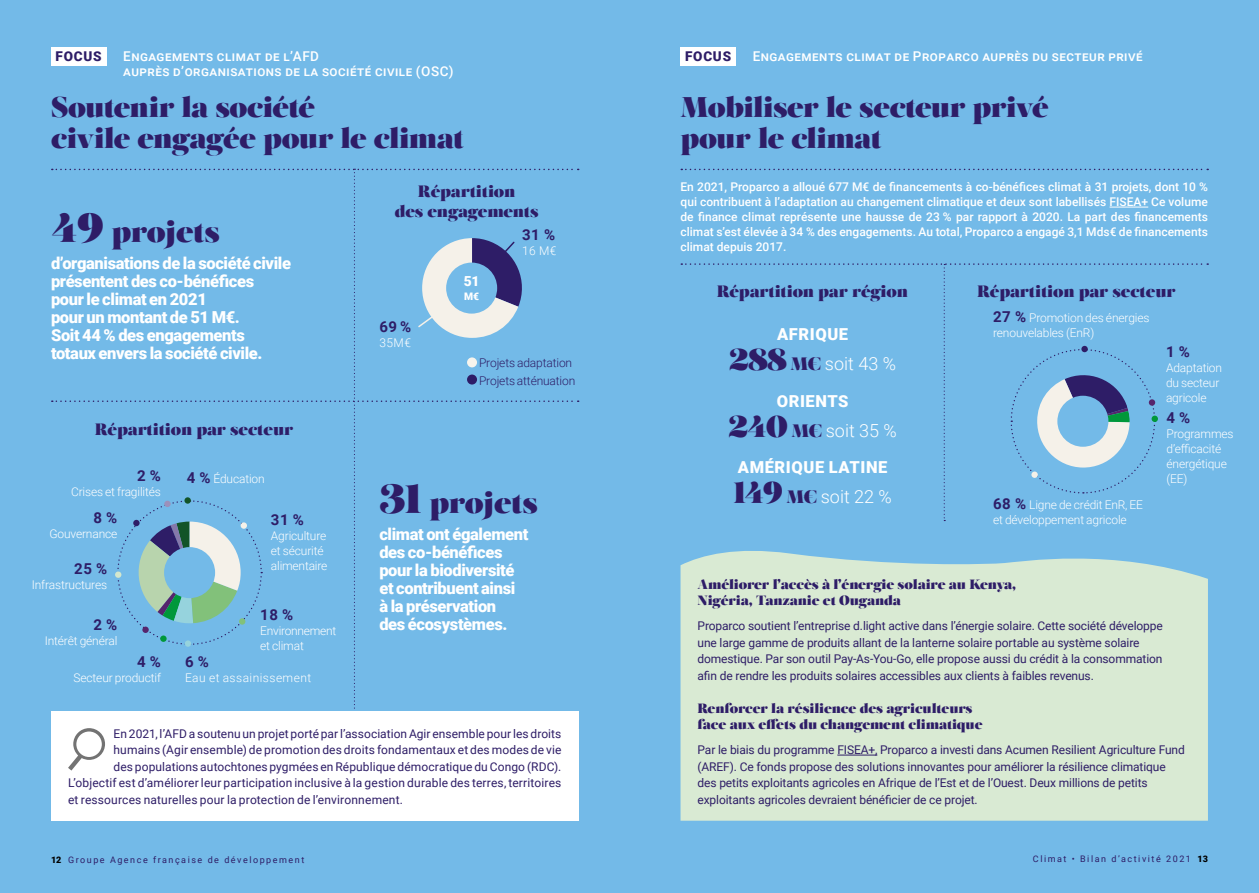
<style>
.page{position:relative;width:1259px;height:893px;background:#73bae8}
.page>*{position:absolute;margin:0;border:0;box-sizing:border-box;transform-origin:0 0}
.t1{font:30px "Salome";letter-spacing:-.015em;color:#2e1d67}
.t2{font:28.5px/31.5px "Salome";letter-spacing:-.025em;color:#2e1d67}
.t3{font:300 18px "Roboto";color:#fff}
.t4{font:900 16.5px/18px "Roboto";letter-spacing:-.02em;color:#fff}
.t5{font:16.5px/19.5px "Salome";letter-spacing:-.01em;color:#2e1d67;text-align:center}
.t6{font:900 16.5px "Roboto";letter-spacing:.035em;color:#fff}
.t7{font:700 15px "Roboto";letter-spacing:.035em;color:#2e1d67}
.t8{font:900 13.8px "Roboto";color:#fff}
.t9{font:13.5px/16.2px "Salome";letter-spacing:-.01em;color:#2e1d67}
.t10{font:500 13.5px/15px "Roboto";letter-spacing:.04em;color:#fff}
.t11{font:900 13.5px "Roboto";letter-spacing:.06em;color:#2e1d67}
.t12{font:12px/16.5px "Roboto";letter-spacing:-.01em;color:#2e1d67}
.t13{font:500 12px/15px "Roboto";color:#fff;text-align:justify}
.t14{font:300 12px/15px "Roboto";letter-spacing:-.01em;color:#fff}
.t15{font:12px "Roboto";letter-spacing:.015em;color:#2e1d67}
.t16{font:12px "Roboto";letter-spacing:.01em;color:#2e1d67}
.t17{font:300 12px/17.1px "Roboto";letter-spacing:-.01em;color:#2e1d67}
.t18{font:300 12px "Roboto";letter-spacing:.04em;color:#fff}
.t19{font:900 10.35px "Roboto";color:#fff}
.t20{font:9px "Roboto";letter-spacing:.17em;color:#2e1d67}
.s1{font-size:40.5px}
.s2{font-weight:700;font-size:15px;color:#2e1d67}
.s3{font-family:"Salome";font-weight:400;font-size:30px;color:#2e1d67}
.s4{font-family:"Salome";font-weight:400;color:#2e1d67}
.s5{font-weight:900;color:#000}
</style>
<div class="page">
<svg style="left:681px;top:169px;width:527px;height:1px"></svg>
<hr style="left:1109px;top:207px;width:39px;height:1px;background:#fff">
<svg style="left:681px;top:263px;width:527px;height:258px"></svg>
<div style="left:51px;top:47px;width:55px;height:18px;background:#fff"></div>
<div style="left:680px;top:47px;width:55px;height:18px;background:#fff"></div>
<div style="left:680px;top:551px;width:528px;height:270px;background:#d9ead3"></div>
<hr style="left:837px;top:755px;width:40px;height:1px;background:#2e1d67">
<div style="left:51px;top:712px;width:527px;height:109px;background:#fff"></div>
<svg style="left:52px;top:169px;width:527px;height:602px"></svg>
<div style="left:76px;top:731px;width:26px;height:26px;background:#fff;border-radius:50%"></div>
<div style="left:467px;top:357px;width:10px;height:10px;background:#f6f4ed;border-radius:50%"></div>
<div style="left:467px;top:375px;width:10px;height:10px;background:#2d1c67;border-radius:50%"></div>
<p class="t10" style="left:123px;top:48px;width:332px">Engagements climat de l’AFD<br>auprès d’organisations de la société civile (OSC)</p>
<p class="t10" style="left:752px;top:48px;width:391px">Engagements climat de Proparco auprès du secteur privé</p>
<p class="t11" style="left:56px;top:47px;width:48px">FOCUS</p>
<p class="t11" style="left:685px;top:47px;width:48px">FOCUS</p>
<h2 class="t2" style="left:51px;top:91px;width:415px">Soutenir la société<br>civile engagée pour le climat</h2>
<h2 class="t2" style="left:680px;top:91px;width:370px">Mobiliser le secteur privé pour le climat</h2>
<h1 class="t1" style="left:51px;top:212px;width:170px"><span class="s1">49</span> projets</h1>
<h3 class="t4" style="left:51px;top:253px;width:241px">d’organisations de la société civile présentent des co-bénéfices pour le climat en 2021<br>pour un montant de 51 M€.<br>Soit 44 % des engagements totaux envers la société civile.</h3>
<h3 class="t5" style="left:95px;top:419px;width:200px">Répartition par secteur</h3>
<p class="t7" style="left:137px;top:465px;width:25px">2 %</p>
<p class="t14" style="left:71px;top:484px;width:91px">Crises et fragilités</p>
<p class="t7" style="left:94px;top:507px;width:25px">8 %</p>
<p class="t14" style="left:49px;top:525px;width:69px">Gouvernance</p>
<p class="t7" style="left:74px;top:558px;width:34px">25 %</p>
<p class="t14" style="left:32px;top:577px;width:77px">Infrastructures</p>
<p class="t7" style="left:94px;top:614px;width:25px">2 %</p>
<p class="t14" style="left:45px;top:633px;width:74px">Intérêt général</p>
<p class="t7" style="left:137px;top:651px;width:25px">4 %</p>
<p class="t14" style="left:74px;top:669px;width:89px">Secteur productif</p>
<p class="t14" style="left:187px;top:471px;width:79px"><span class="s2">4 %</span> Éducation</p>
<p class="t7" style="left:271px;top:509px;width:34px">31 %</p>
<p class="t14" style="left:271px;top:528px;width:58px">Agriculture et sécurité alimentaire</p>
<p class="t7" style="left:260px;top:604px;width:34px">18 %</p>
<p class="t14" style="left:260px;top:623px;width:78px">Environnement et climat</p>
<p class="t7" style="left:185px;top:651px;width:25px">6 %</p>
<p class="t18" style="left:185px;top:669px;width:128px">Eau et assainissement</p>
<h3 class="t5" style="left:395px;top:182px;width:146px">Répartition<br>des engagements</h3>
<p class="t7" style="left:379px;top:317px;width:33px">69%</p>
<p class="t14" style="left:379px;top:335px;width:33px">35M€</p>
<p class="t8" style="left:464px;top:272px;width:17px">51</p>
<p class="t19" style="left:464px;top:289px;width:16px">M€</p>
<p class="t7" style="left:522px;top:224px;width:34px">31 %</p>
<p class="t14" style="left:522px;top:243px;width:36px">16 M€</p>
<p class="t17" style="left:479px;top:354px;width:98px">Projets adaptation<br>Projets atténuation</p>
<h1 class="t1" style="left:379px;top:483px;width:160px"><span class="s1">31</span> projets</h1>
<h3 class="t4" style="left:379px;top:524px;width:150px">climat ont également des co-bénéfices pour la biodiversité et contribuent ainsi<br>à la préservation<br>des écosystèmes.</h3>
<p class="t12" style="left:114px;top:725px;width:449px">En 2021, l’AFD a soutenu un projet porté par l’association Agir ensemble pour les droits</p>
<p class="t16" style="left:114px;top:741px;width:449px">humains (Agir ensemble) de promotion des droits fondamentaux et des modes de vie</p>
<p class="t16" style="left:114px;top:758px;width:449px">des populations autochtones pygmées en République démocratique du Congo (RDC).</p>
<p class="t15" style="left:68px;top:774px;width:495px">L’objectif est d’améliorer leur participation inclusive à la gestion durable des terres, territoires</p>
<p class="t15" style="left:68px;top:791px;width:336px">et ressources naturelles pour la protection de l’environnement.</p>
<p class="t13" style="left:680px;top:179px;width:529px">En 2021, Proparco a alloué 677 M€ de financements à co-bénéfices climat à 31 projets, dont 10 % qui contribuent à l’adaptation au changement climatique et deux sont labellisés FISEA+ Ce volume de finance climat représente une hausse de 23 % par rapport à 2020. La part des financements climat s’est élevée à 34 % des engagements. Au total, Proparco a engagé 3,1 Mds€ de financements climat depuis 2017.</p>
<h3 class="t5" style="left:717px;top:281px;width:193px">Répartition par région</h3>
<h3 class="t5" style="left:977px;top:281px;width:200px">Répartition par secteur</h3>
<h3 class="t6" style="left:777px;top:322px;width:73px">AFRIQUE</h3>
<h3 class="t3" style="left:729px;top:351px;width:168px"><span class="s3">288</span> <span class="s4">M€</span> soit 43 %</h3>
<h3 class="t6" style="left:777px;top:389px;width:73px">ORIENTS</h3>
<h3 class="t3" style="left:728px;top:418px;width:170px"><span class="s3">240</span> <span class="s4">M€</span> soit 35 %</h3>
<h3 class="t6" style="left:738px;top:456px;width:151px">AMÉRIQUE LATINE</h3>
<h3 class="t3" style="left:733px;top:484px;width:160px"><span class="s3">149</span> <span class="s4">M€</span> soit 22 %</h3>
<p class="t14" style="left:993px;top:310px;width:158px"><span class="s2">27 %</span> Promotion des énergies renouvelables (EnR)</p>
<p class="t7" style="left:1166px;top:341px;width:25px">1 %</p>
<p class="t14" style="left:1166px;top:360px;width:58px">Adaptation du secteur agricole</p>
<p class="t7" style="left:1166px;top:408px;width:25px">4 %</p>
<p class="t14" style="left:1166px;top:426px;width:69px">Programmes d’efficacité énergétique (EE)</p>
<p class="t14" style="left:993px;top:497px;width:151px"><span class="s2">68 %</span> Ligne de crédit EnR, EE et développement agricole</p>
<p class="t9" style="left:697px;top:576px;width:320px">Améliorer l’accès à l’énergie solaire au Kenya,<br>Nigéria, Tanzanie et Ouganda</p>
<p class="t12" style="left:697px;top:617px;width:467px">Proparco soutient l’entreprise d.light active dans l’énergie solaire. Cette société développe une large gamme de produits allant de la lanterne solaire portable au système solaire domestique. Par son outil Pay-As-You-Go, elle propose aussi du crédit à la consommation afin de rendre les produits solaires accessibles aux clients à faibles revenus.</p>
<p class="t9" style="left:697px;top:700px;width:286px">Renforcer la résilience des agriculteurs face aux effets du changement climatique</p>
<p class="t12" style="left:697px;top:741px;width:489px">Par le biais du programme FISEA+, Proparco a investi dans Acumen Resilient Agriculture Fund (AREF). Ce fonds propose des solutions innovantes pour améliorer la résilience climatique des petits exploitants agricoles en Afrique de l’Est et de l’Ouest. Deux millions de petits exploitants agricoles devraient bénéficier de ce projet.</p>
<p class="t20" style="left:51px;top:853px;width:255px"><span class="s5">12</span> Groupe Agence française de développement</p>
<p class="t20" style="left:1033px;top:853px;width:176px">Climat • Bilan d’activité 2021 <span class="s5">13</span></p>
</div>
